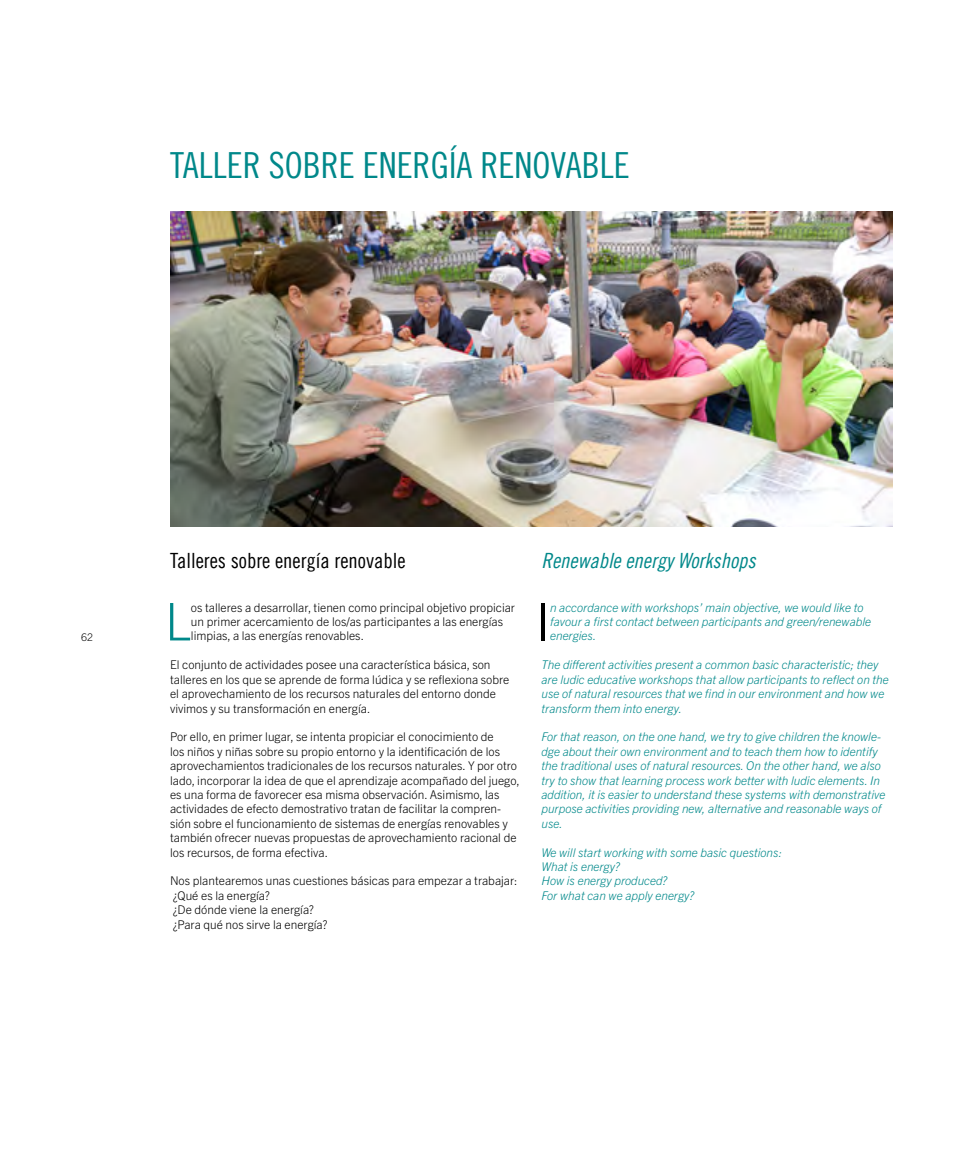
<style>
.page{position:relative;width:978px;height:1149px;background:#fff}
.page>*{position:absolute;margin:0;border:0;box-sizing:border-box;transform-origin:0 0}
.t1{font:300 52.05px "Trade Gothic Next LT Pro";color:#00888a}
.t2{font:300 52.05px "Trade Gothic Next LT Pro";color:#000}
.t3{font:36px "Trade Gothic LT Cond Eighteen";color:#00888a}
.t4{font:21px "Trade Gothic LT Cond Eighteen";color:#000}
.t5{font:21px "Trade Gothic LT Cond Eighteen Obl";color:#00888a}
.t6{font:300 12px/14.4px "Trade Gothic Next LT Pro";color:#000}
.t7{font:italic 300 12px/14.4px "Trade Gothic Next LT Pro";color:#00888a}
.t8{font:300 10.5px "Trade Gothic Next LT Pro";color:#000}
</style>
<div class="page">
<img style="left:170px;top:212px;width:723px;height:314px">
<h2 class="t3" style="left:170px;top:144px;width:461px">TALLER SOBRE ENERGÍA RENOVABLE</h2>
<p class="t8" style="left:81px;top:630px;width:13px">62</p>
<h3 class="t4" style="left:170px;top:548px;width:237px">Talleres sobre energía renovable</h3>
<h1 class="t1" style="left:165px;top:585px;width:28px">L</h1>
<p class="t6" style="left:191px;top:599px;width:326px">os talleres a desarrollar, tienen como principal objetivo propiciar un primer acercamiento de los/as participantes a las energías limpias, a las energías renovables.</p>
<p class="t6" style="left:170px;top:656px;width:341px">El conjunto de actividades posee una característica básica, son talleres en los que se aprende de forma lúdica y se reflexiona sobre el aprovechamiento de los recursos naturales del entorno donde vivimos y su transformación en energía.</p>
<p class="t6" style="left:170px;top:728px;width:351px">Por ello, en primer lugar, se intenta propiciar el conocimiento de<br>los niños y niñas sobre su propio entorno y la identificación de los aprovechamientos tradicionales de los recursos naturales. Y por otro lado, incorporar la idea de que el aprendizaje acompañado del juego, es una forma de favorecer esa misma observación. Asimismo, las actividades de efecto demostrativo tratan de facilitar la compren&shy;sión sobre el funcionamiento de sistemas de energías renovables y también ofrecer nuevas propuestas de aprovechamiento racional de los recursos, de forma efectiva.</p>
<p class="t6" style="left:170px;top:872px;width:349px">Nos plantearemos unas cuestiones básicas para empezar a trabajar: ¿Qué es la energía?<br>¿De dónde viene la energía?<br>¿Para qué nos sirve la energía?</p>
<h3 class="t5" style="left:541px;top:548px;width:216px">Renewable energy Workshops</h3>
<h1 class="t2" style="left:536px;top:585px;width:15px">I</h1>
<p class="t7" style="left:550px;top:599px;width:323px">n accordance with workshops’ main objective, we would like to favour a first contact between participants and green/renewable energies.</p>
<p class="t7" style="left:541px;top:656px;width:349px">The different activities present a common basic characteristic; they are ludic educative workshops that allow participants to reflect on the use of natural resources that we find in our environment and how we transform them into energy.</p>
<p class="t7" style="left:541px;top:728px;width:345px">For that reason, on the one hand, we try to give children the knowle&shy;dge about their own environment and to teach them how to identify the traditional uses of natural resources. On the other hand, we also try to show that learning process work better with ludic elements. In addition, it is easier to understand these systems with demonstrative purpose activities providing new, alternative and reasonable ways of use.</p>
<p class="t7" style="left:541px;top:844px;width:242px">We will start working with some basic questions:<br>What is energy?<br>How is energy produced?<br>For what can we apply energy?</p>
</div>
